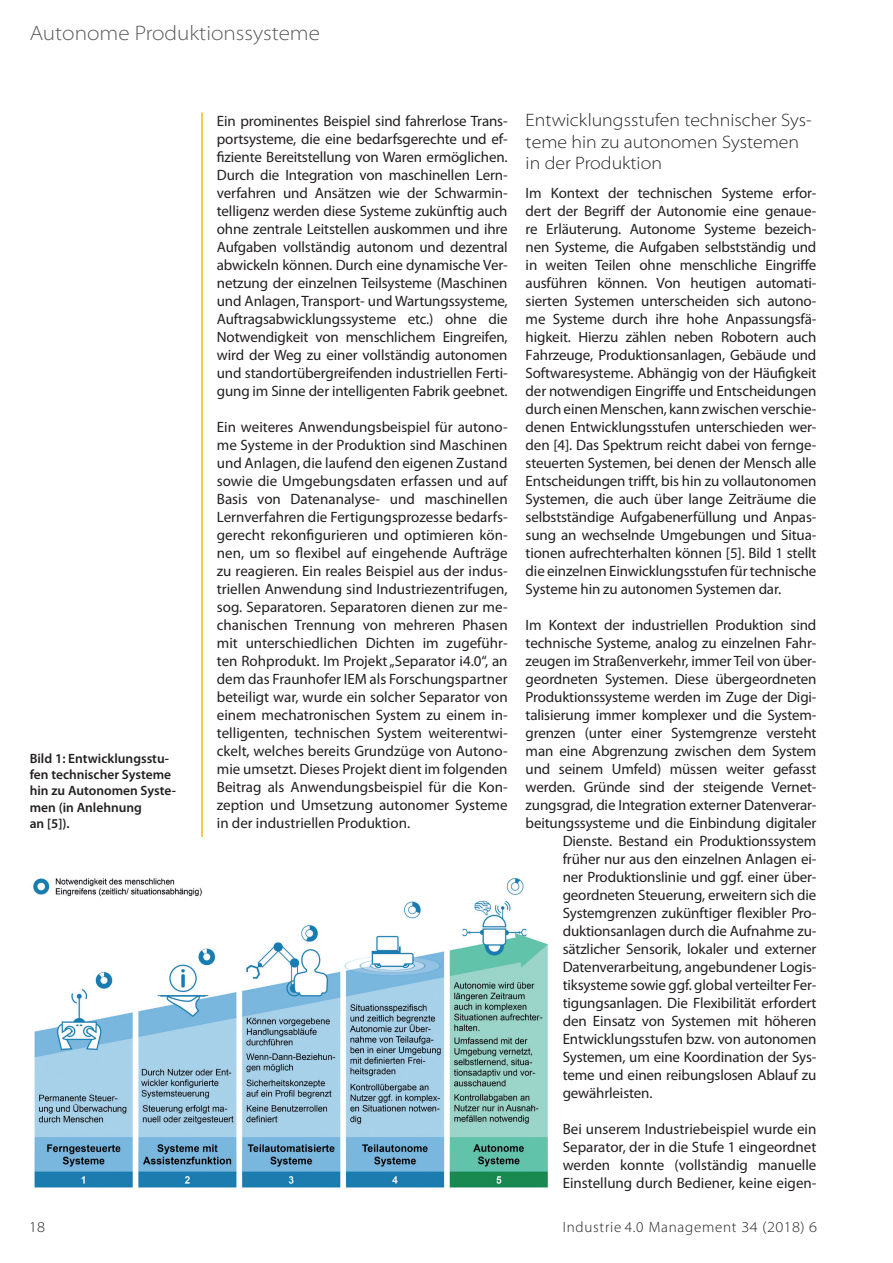
<style>
.page{position:relative;width:893px;height:1263px;background:#fff}
.page>*{position:absolute;margin:0;border:0;box-sizing:border-box;transform-origin:0 0}
.t1{font:300 semi-expanded 21px "Myriad Pro";color:#57585a}
.subhead{font:300 semi-expanded 18px/21.6px "Myriad Pro";color:#231f20}
.t2{font:15px/18px "Myriad Pro";letter-spacing:-.01em;color:#231f20;text-align:justify}
.t3{font:300 15px "Myriad Pro";letter-spacing:.05em;color:#231f20}
.seitenzahl_links{font:300 semi-expanded 15px "Myriad Pro";color:#231f20}
.bildtitellinks{font:600 13.5px/16.2px "Myriad Pro";color:#231f20}
.s1{font-stretch:semi-expanded}
</style>
<div class="page">
<hr style="left:201px;top:113px;width:2px;height:1084px;background:#fcb814">
<img style="left:33px;top:862px;width:515px;height:331px">
<h1 class="t1" style="left:30px;top:21px;width:292px">Autonome Produktionssysteme</h1>
<p class="bildtitellinks" style="left:30px;top:751px;width:148px">Bild 1: Entwicklungsstu&shy;fen technischer Systeme hin zu Autonomen Syste&shy;men (in Anlehnung<br>an [5]).</p>
<p class="t2" style="left:217px;top:112px;width:292px">Ein prominentes Beispiel sind fahrerlose Trans&shy;portsysteme, die eine bedarfsgerechte und ef&shy;fiziente Bereitstellung von Waren ermöglichen.<br>Durch die Integration von maschinellen Lern&shy;verfahren und Ansätzen wie der Schwarmin&shy;telligenz werden diese Systeme zukünftig auch ohne zentrale Leitstellen auskommen und ihre Aufgaben vollständig autonom und dezentral abwickeln können. Durch eine dynamische Ver&shy;netzung der einzelnen Teilsysteme (Maschinen und Anlagen, Transport- und Wartungssysteme, Auftragsabwicklungssysteme etc.) ohne die Notwendigkeit von menschlichem Eingreifen, wird der Weg zu einer vollständig autonomen und standortübergreifenden industriellen Ferti&shy;gung im Sinne der intelligenten Fabrik geebnet.</p>
<p class="t2" style="left:217px;top:418px;width:292px">Ein weiteres Anwendungsbeispiel für autono&shy;me Systeme in der Produktion sind Maschinen und Anlagen, die laufend den eigenen Zustand sowie die Umgebungsdaten erfassen und auf Basis von Datenanalyse- und maschinellen Lernverfahren die Fertigungsprozesse bedarfs&shy;gerecht rekonfigurieren und optimieren kön&shy;nen, um so flexibel auf eingehende Aufträge zu reagieren. Ein reales Beispiel aus der indus&shy;triellen Anwendung sind Industriezentrifugen, sog. Separatoren. Separatoren dienen zur me&shy;chanischen Trennung von mehreren Phasen mit unterschiedlichen Dichten im zugeführ&shy;ten Rohprodukt. Im Projekt „Separator i4.0“, an dem das Fraunhofer IEM als Forschungspartner beteiligt war, wurde ein solcher Separator von einem mechatronischen System zu einem in&shy;telligenten, technischen System weiterentwi&shy;ckelt, welches bereits Grundzüge von Autono&shy;mie umsetzt. Dieses Projekt dient im folgenden Beitrag als Anwendungsbeispiel für die Kon&shy;zeption und Umsetzung autonomer Systeme in der industriellen Produktion.</p>
<p class="subhead" style="left:526px;top:109px;width:287px">Entwicklungsstufen technischer Sys&shy;teme hin zu autonomen Systemen in der Produktion</p>
<p class="t2" style="left:526px;top:184px;width:292px">Im Kontext der technischen Systeme erfor&shy;dert der Begriff der Autonomie eine genaue&shy;re Erläuterung. Autonome Systeme bezeich&shy;nen Systeme, die Aufgaben selbstständig und in weiten Teilen ohne menschliche Eingriffe ausführen können. Von heutigen automati&shy;sierten Systemen unterscheiden sich autono&shy;me Systeme durch ihre hohe Anpassungsfä&shy;higkeit. Hierzu zählen neben Robotern auch Fahrzeuge, Produktionsanlagen, Gebäude und Softwaresysteme. Abhängig von der Häufigkeit der notwendigen Eingriffe und Entscheidungen durch einen Menschen, kann zwischen verschie&shy;denen Entwicklungsstufen unterschieden wer&shy;den [4]. Das Spektrum reicht dabei von fernge&shy;steuerten Systemen, bei denen der Mensch alle Entscheidungen trifft, bis hin zu vollautonomen Systemen, die auch über lange Zeiträume die selbstständige Aufgabenerfüllung und Anpas&shy;sung an wechselnde Umgebungen und Situa&shy;tionen aufrechterhalten können [5]. Bild 1 stellt die einzelnen Einwicklungsstufen für technische Systeme hin zu autonomen Systemen dar.</p>
<p class="t2" style="left:526px;top:616px;width:292px">Im Kontext der industriellen Produktion sind</p>
<p class="t2" style="left:526px;top:634px;width:292px">technische Systeme, analog zu einzelnen Fahr-</p>
<p class="t2" style="left:526px;top:652px;width:292px">zeugen im Straßenverkehr, immer Teil von über-</p>
<p class="t2" style="left:526px;top:670px;width:292px">geordneten Systemen. Diese übergeordneten</p>
<p class="t2" style="left:526px;top:688px;width:292px">Produktionssysteme werden im Zuge der Digi-</p>
<p class="t2" style="left:526px;top:706px;width:292px">talisierung immer komplexer und die System-</p>
<p class="t2" style="left:526px;top:724px;width:292px">grenzen (unter einer Systemgrenze versteht</p>
<p class="t2" style="left:526px;top:742px;width:292px">man eine Abgrenzung zwischen dem System</p>
<p class="t2" style="left:526px;top:760px;width:292px">und seinem Umfeld) müssen weiter gefasst</p>
<p class="t2" style="left:526px;top:778px;width:292px">werden. Gründe sind der steigende Vernet-</p>
<p class="t2" style="left:526px;top:796px;width:292px">zungsgrad, die Integration externer Datenverar-</p>
<p class="t2" style="left:526px;top:814px;width:292px">beitungssysteme und die Einbindung digitaler</p>
<p class="t2" style="left:563px;top:832px;width:255px">Dienste. Bestand ein Produktionssystem</p>
<p class="t2" style="left:563px;top:850px;width:255px">früher nur aus den einzelnen Anlagen ei-</p>
<p class="t2" style="left:563px;top:868px;width:255px">ner Produktionslinie und ggf. einer über-</p>
<p class="t2" style="left:563px;top:886px;width:255px">geordneten Steuerung, erweitern sich die</p>
<p class="t2" style="left:563px;top:904px;width:255px">Systemgrenzen zukünftiger flexibler Pro-</p>
<p class="t2" style="left:563px;top:922px;width:255px">duktionsanlagen durch die Aufnahme zu-</p>
<p class="t2" style="left:563px;top:940px;width:255px">sätzlicher Sensorik, lokaler und externer</p>
<p class="t2" style="left:563px;top:958px;width:255px">Datenverarbeitung, angebundener Logis-</p>
<p class="t2" style="left:563px;top:976px;width:255px">tiksysteme sowie ggf. global verteilter Fer-</p>
<p class="t2" style="left:563px;top:994px;width:255px">tigungsanlagen. Die Flexibilität erfordert</p>
<p class="t2" style="left:563px;top:1012px;width:255px">den Einsatz von Systemen mit höheren</p>
<p class="t2" style="left:563px;top:1030px;width:255px">Entwicklungsstufen bzw. von autonomen</p>
<p class="t2" style="left:563px;top:1048px;width:255px">Systemen, um eine Koordination der Sys-</p>
<p class="t2" style="left:563px;top:1066px;width:255px">teme und einen reibungslosen Ablauf zu</p>
<p class="t2" style="left:563px;top:1084px;width:91px">gewährleisten.</p>
<p class="t2" style="left:563px;top:1120px;width:255px">Bei unserem Industriebeispiel wurde ein Separator, der in die Stufe 1 eingeordnet werden konnte (vollständig manuelle Einstellung durch Bediener, keine eigen-</p>
<p class="seitenzahl_links" style="left:29px;top:1219px;width:17px">18</p>
<p class="t3" style="left:563px;top:1219px;width:256px">Industrie 4.0 Management <span class="s1">34 (2018) 6</span></p>
</div>
